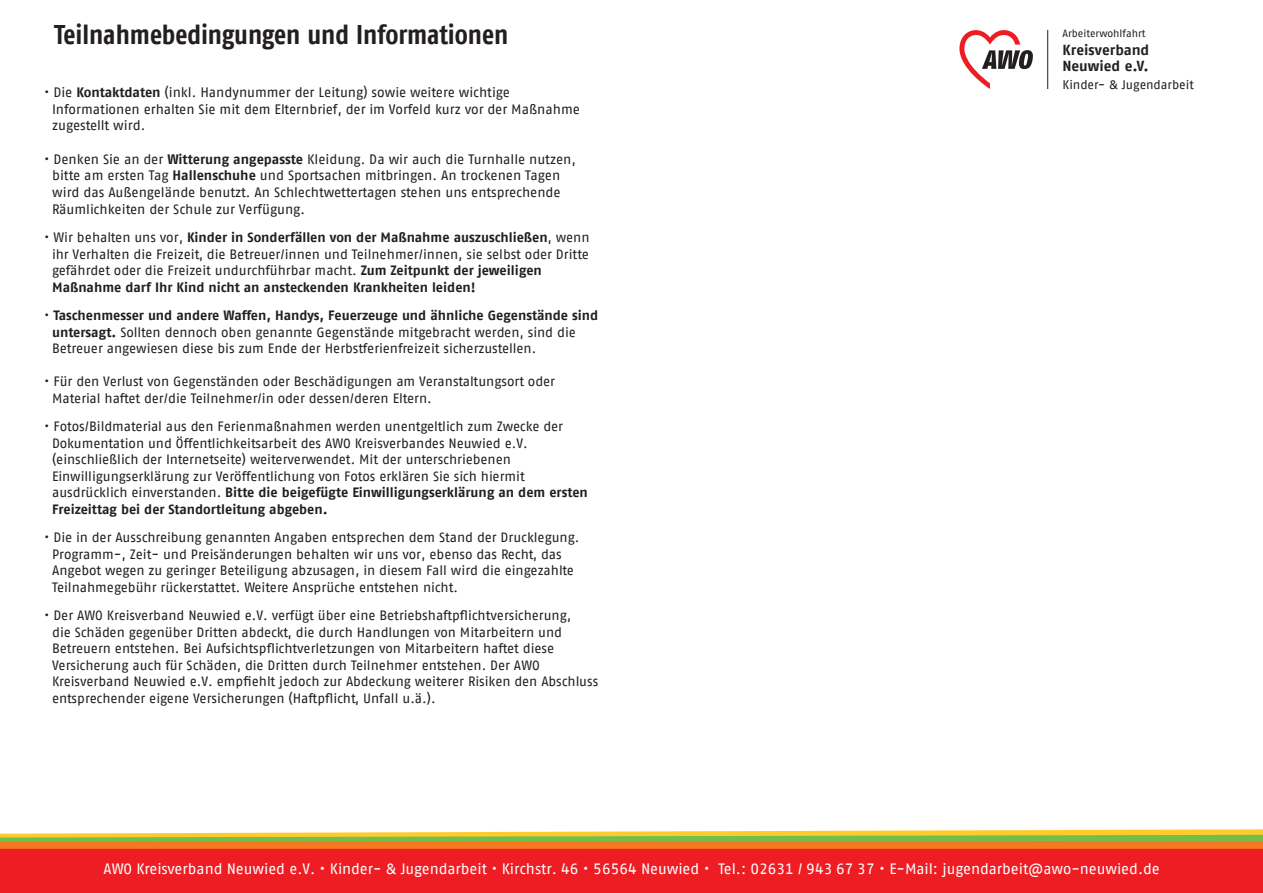
<style>
.page{position:relative;width:1263px;height:893px;background:#fff}
.page>*{position:absolute;margin:0;border:0;box-sizing:border-box;transform-origin:0 0}
.t1{font:700 27px "AWO Fago Cond";letter-spacing:-.005em;color:#231f20}
.t2{font:15px "AWO Fago Office";color:#fff}
.t3{font:700 14.55px/16.2px "AWO Fago Office";color:#231f20}
.t4{font:13.65px "AWO Fago Office";color:#231f20}
.t5{font:13.5px "AWO Fago Office";color:#231f20}
.t6{font:700 13.5px "AWO Fago Office";color:#231f20}
.t7{font:12.45px "AWO Fago Office";letter-spacing:-.005em;color:#231f20}
.t8{font:10.5px "AWO Fago Office";color:#231f20}
.s1{font-weight:700}
.s2{font-weight:400}
</style>
<div class="page">
<div style="left:0;top:836px;width:1263px;height:57px;background:#ee1d23"></div>
<svg style="left:0;top:829px;width:1263px;height:20px;background:#d5ae4b"></svg>
<svg style="left:959px;top:30px;width:74px;height:59px"></svg>
<hr style="left:1047px;top:30px;width:1px;height:59px;background:#231f20">
<p class="t1" style="left:54px;top:19px;width:456px">Teilnahmebedingungen und Informationen</p>
<p class="t4" style="left:44px;top:85px;width:467px">• Die <span class="s1">Kontaktdaten</span> (inkl. Handynummer der Leitung) sowie weitere wichtige</p>
<p class="t4" style="left:52px;top:101px;width:529px">Informationen erhalten Sie mit dem Elternbrief, der im Vorfeld kurz vor der Maßnahme</p>
<p class="t4" style="left:52px;top:118px;width:95px">zugestellt wird.</p>
<p class="t4" style="left:44px;top:151px;width:533px">• Denken Sie an der <span class="s1">Witterung angepasste</span> Kleidung. Da wir auch die Turnhalle nutzen,</p>
<p class="t4" style="left:52px;top:168px;width:510px">bitte am ersten Tag <span class="s1">Hallenschuhe</span> und Sportsachen mitbringen. An trockenen Tagen</p>
<p class="t4" style="left:52px;top:184px;width:510px">wird das Außengelände benutzt. An Schlechtwettertagen stehen uns entsprechende</p>
<p class="t4" style="left:52px;top:201px;width:254px">Räumlichkeiten der Schule zur Verfügung.</p>
<p class="t6" style="left:44px;top:229px;width:547px"><span class="s2">• Wir behalten uns vor,</span> Kinder in Sonderfällen von der Maßnahme auszuschließen<span class="s2">, wenn</span></p>
<p class="t5" style="left:52px;top:246px;width:538px">ihr Verhalten die Freizeit, die Betreuer/innen und Teilnehmer/innen, sie selbst oder Dritte</p>
<p class="t5" style="left:52px;top:263px;width:491px">gefährdet oder die Freizeit undurchführbar macht. <span class="s1">Zum Zeitpunkt der jeweiligen</span></p>
<p class="t6" style="left:52px;top:279px;width:425px">Maßnahme darf Ihr Kind nicht an ansteckenden Krankheiten leiden!</p>
<p class="t6" style="left:44px;top:307px;width:555px"><span class="s2">•</span> Taschenmesser und andere Waffen, Handys, Feuerzeuge und ähnliche Gegenstände sind</p>
<p class="t5" style="left:52px;top:324px;width:525px"><span class="s1">untersagt.</span> Sollten dennoch oben genannte Gegenstände mitgebracht werden, sind die</p>
<p class="t5" style="left:52px;top:341px;width:486px">Betreuer angewiesen diese bis zum Ende der Herbstferienfreizeit sicherzustellen.</p>
<p class="t5" style="left:44px;top:374px;width:512px">• Für den Verlust von Gegenständen oder Beschädigungen am Veranstaltungsort oder</p>
<p class="t5" style="left:52px;top:390px;width:381px">Material haftet der/die Teilnehmer/in oder dessen/deren Eltern.</p>
<p class="t5" style="left:44px;top:419px;width:520px">• Fotos/Bildmaterial aus den Ferienmaßnahmen werden unentgeltlich zum Zwecke der</p>
<p class="t5" style="left:52px;top:435px;width:477px">Dokumentation und Öffentlichkeitsarbeit des AWO Kreisverbandes Neuwied e.V.</p>
<p class="t5" style="left:52px;top:452px;width:460px">(einschließlich der Internetseite) weiterverwendet. Mit der unterschriebenen</p>
<p class="t5" style="left:52px;top:468px;width:474px">Einwilligungserklärung zur Veröffentlichung von Fotos erklären Sie sich hiermit</p>
<p class="t6" style="left:52px;top:484px;width:537px"><span class="s2">ausdrücklich einverstanden.</span> Bitte die beigefügte Einwilligungserklärung an dem ersten</p>
<p class="t6" style="left:52px;top:501px;width:277px">Freizeittag bei der Standortleitung abgeben.</p>
<p class="t5" style="left:44px;top:530px;width:537px">• Die in der Ausschreibung genannten Angaben entsprechen dem Stand der Drucklegung.</p>
<p class="t5" style="left:52px;top:546px;width:511px">Programm-, Zeit- und Preisänderungen behalten wir uns vor, ebenso das Recht, das</p>
<p class="t5" style="left:52px;top:563px;width:523px">Angebot wegen zu geringer Beteiligung abzusagen, in diesem Fall wird die eingezahlte</p>
<p class="t5" style="left:52px;top:579px;width:407px">Teilnahmegebühr rückerstattet. Weitere Ansprüche entstehen nicht.</p>
<p class="t5" style="left:44px;top:608px;width:528px">• Der AWO Kreisverband Neuwied e.V. verfügt über eine Betriebshaftpflichtversicherung,</p>
<p class="t5" style="left:52px;top:624px;width:512px">die Schäden gegenüber Dritten abdeckt, die durch Handlungen von Mitarbeitern und</p>
<p class="t5" style="left:52px;top:641px;width:503px">Betreuern entstehen. Bei Aufsichtspflichtverletzungen von Mitarbeitern haftet diese</p>
<p class="t5" style="left:52px;top:657px;width:489px">Versicherung auch für Schäden, die Dritten durch Teilnehmer entstehen. Der AWO</p>
<p class="t5" style="left:52px;top:674px;width:548px">Kreisverband Neuwied e.V. empfiehlt jedoch zur Abdeckung weiterer Risiken den Abschluss</p>
<p class="t5" style="left:52px;top:690px;width:385px">entsprechender eigene Versicherungen (Haftpflicht, Unfall u.ä.).</p>
<p class="t8" style="left:1062px;top:27px;width:84px">Arbeiterwohlfahrt</p>
<p class="t3" style="left:1062px;top:42px;width:88px">Kreisverband<br>Neuwied e.V.</p>
<p class="t7" style="left:1062px;top:78px;width:133px">Kinder- &amp; Jugendarbeit</p>
<p class="t2" style="left:103px;top:860px;width:1058px">AWO Kreisverband Neuwied e.V. • Kinder- &amp; Jugendarbeit • Kirchstr. 46 • 56564 Neuwied • Tel.: 02631 / 943 67 37 • E-Mail: jugendarbeit@awo-neuwied.de</p>
</div>
